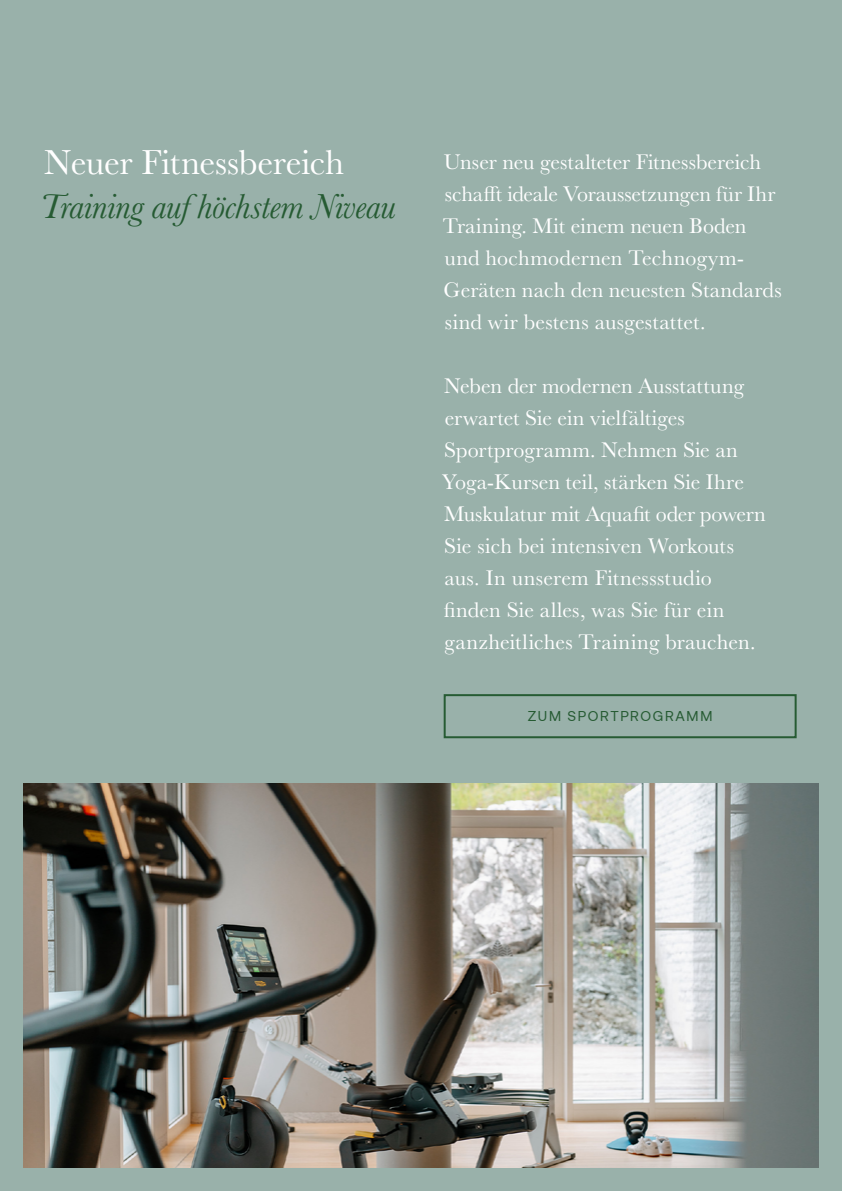
<style>
.page{position:relative;width:842px;height:1191px;background:#99b1aa}
.page>*{position:absolute;margin:0;border:0;box-sizing:border-box;transform-origin:0 0}
.t1{font:italic 36px "Baskerville";letter-spacing:-.01em;color:#265b33}
.t2{font:36px "Baskerville";letter-spacing:-.01em;color:#fff}
.t3{font:22px/32px "Baskerville";letter-spacing:.005em;color:#fff}
.t4{font:14.2px "Aeonik";letter-spacing:.115em;color:#265b33}
</style>
<div class="page">
<img style="left:24px;top:783px;width:794px;height:384px">
<div style="left:444px;top:694px;width:353px;height:44px;border:2px solid #265b33"></div>
<h1 class="t2" style="left:44px;top:139px;width:301px">Neuer Fitnessbereich</h1>
<h1 class="t1" style="left:40px;top:182px;width:357px">Training auf höchstem Niveau</h1>
<p class="t3" style="left:443px;top:146px;width:340px">Unser neu gestalteter Fitnessbereich schafft ideale Voraussetzungen für Ihr Training. Mit einem neuen Boden und hochmodernen Technogym-Geräten nach den neuesten Standards sind wir bestens ausgestattet.</p>
<p class="t3" style="left:442px;top:370px;width:325px">Neben der modernen Ausstattung erwartet Sie ein vielfältiges<br>Sportprogramm. Nehmen Sie an<br>Yoga-Kursen teil, stärken Sie Ihre<br>Muskulatur mit Aquafit oder powern<br>Sie sich bei intensiven Workouts aus. In unserem Fitnessstudio finden Sie alles, was Sie für ein ganzheitliches Training brauchen.</p>
<p class="t4" style="left:528px;top:708px;width:186px">ZUM SPORTPROGRAMM</p>
</div>
